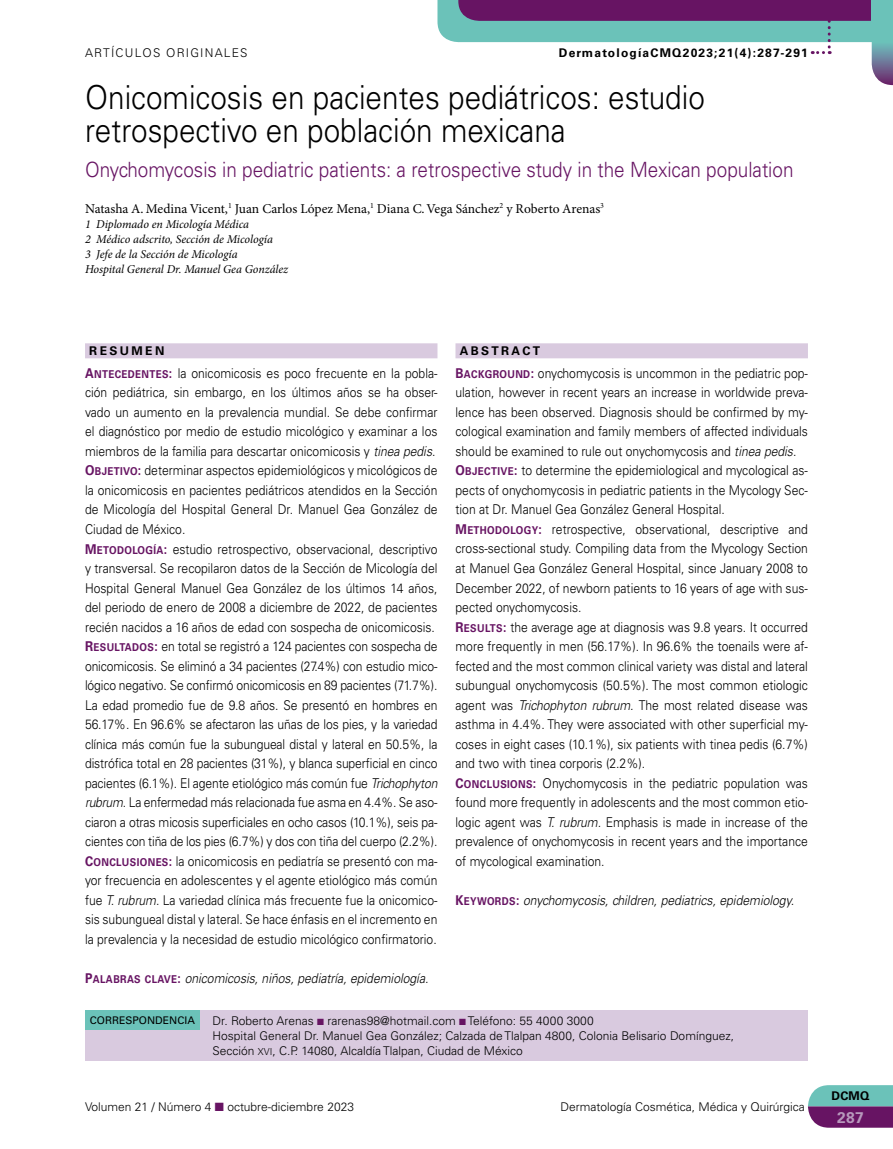
<style>
.page{position:relative;width:893px;height:1149px;background:#fff}
.page>*{position:absolute;margin:0;border:0;box-sizing:border-box;transform-origin:0 0}
.t1{font:300 33px/33px "Univers LT Std";color:#000;scale:.9 1}
.t2{font:300 21px "Univers LT Std";color:#671463;scale:.9 1}
.t3{font:700 15.45px "Univers LT Std";color:#b799bc}
.t4{font:300 13.5px/19.5px "Univers LT Std";color:#000;scale:.9 1}
.t5{font:italic 300 13.5px "Univers LT Std";color:#000;scale:.9 1}
.t6{font:13.5px "Minion Pro";letter-spacing:-.01em;color:#000}
.t7{font:300 12px/15px "Univers LT Std";color:#000}
.t8{font:italic 12px/15px "Minion Pro";letter-spacing:-.005em;color:#000}
.t9{font:700 12px "Univers LT Std";letter-spacing:.1em;color:#000}
.t10{font:300 12px "Univers LT Std";letter-spacing:.1em;color:#000}
.t11{font:700 12px "Univers LT Std";letter-spacing:.2em;color:#000}
.t12{font:10.5px "Univers LT Std";color:#000}
.s1{font-family:"Univers LT Std Bold SC800";font-weight:400;color:#671463}
.s2{font-family:"Univers LT Std Bold SC800";font-weight:400;font-size:10.8px;color:#671463}
.s3{font-style:italic}
.s4{font-family:"Univers LT Std Bold SC800";font-weight:400;font-style:normal;color:#671463}
.s5{font-family:"Univers LT Std Bold SC800";font-weight:400;font-style:normal;font-size:10.8px;color:#671463}
.s6{color:#671463}
.s7{font-family:"Univers LT Std Light SC800";font-weight:400;font-size:9.6px}
.s8{font-family:"Univers LT Std Light SC800";font-weight:400}
</style>
<div class="page">
<svg style="left:437px;top:0;width:456px;height:85px"></svg>
<div style="left:872px;top:0;width:21px;height:42px;background:#6bc2b9"></div>
<svg style="left:808px;top:1085px;width:85px;height:42px;background:#717494"></svg>
<div style="left:85px;top:1009px;width:723px;height:51px;background:#d9cadf"></div>
<div style="left:85px;top:1009px;width:115px;height:20px;background:#6bc2b9"></div>
<div style="left:85px;top:343px;width:352px;height:15px;background:#d9cadf"></div>
<div style="left:455px;top:343px;width:353px;height:15px;background:#d9cadf"></div>
<p class="t10" style="left:85px;top:46px;width:164px">ARTÍCULOS ORIGINALES</p>
<p class="t9" style="left:559px;top:46px;width:251px">DermatologíaCMQ2023;21(4):287-291</p>
<h1 class="t1" style="left:85px;top:81px;width:690px">Onicomicosis en pacientes pediátricos: estudio retrospectivo en población mexicana</h1>
<h2 class="t2" style="left:85px;top:156px;width:789px">Onychomycosis in pediatric patients: a retrospective study in the Mexican population</h2>
<p class="t6" style="left:85px;top:200px;width:520px">Natasha A. Medina Vicent,<sup>1</sup> Juan Carlos López Mena,<sup>1</sup> Diana C. Vega Sánchez<sup>2</sup> y Roberto Arenas<sup>3</sup></p>
<p class="t8" style="left:85px;top:216px;width:205px">1 Diplomado en Micología Médica<br>2 Médico adscrito, Sección de Micología<br>3 Jefe de la Sección de Micología<br>Hospital General Dr. Manuel Gea González</p>
<p class="t11" style="left:89px;top:344px;width:77px">RESUMEN</p>
<p class="t4" style="left:85px;top:363px;width:393px"><span class="s1">A</span><span class="s2">NTECEDENTES</span><span class="s1">:</span> la onicomicosis es poco frecuente en la pobla&shy;ción pediátrica, sin embargo, en los últimos años se ha obser&shy;vado un aumento en la prevalencia mundial. Se debe confirmar el diagnóstico por medio de estudio micológico y examinar a los miembros de la familia para descartar onicomicosis y <span class="s3">tinea pedis</span>.<br><span class="s1">O</span><span class="s2">BJETIVO</span><span class="s1">:</span> determinar aspectos epidemiológicos y micológicos de la onicomicosis en pacientes pediátricos atendidos en la Sección de Micología del Hospital General Dr. Manuel Gea González de Ciudad de México.<br><span class="s1">M</span><span class="s2">ETODOLOGÍA</span><span class="s1">:</span> estudio retrospectivo, observacional, descriptivo y transversal. Se recopilaron datos de la Sección de Micología del Hospital General Manuel Gea González de los últimos 14 años, del periodo de enero de 2008 a diciembre de 2022, de pacientes recién nacidos a 16 años de edad con sospecha de onicomicosis.<br><span class="s1">R</span><span class="s2">ESULTADOS</span><span class="s1">:</span> en total se registró a 124 pacientes con sospecha de onicomicosis. Se eliminó a 34 pacientes (27.4%) con estudio mico&shy;lógico negativo. Se confirmó onicomicosis en 89 pacientes (71.7%).<br>La edad promedio fue de 9.8 años. Se presentó en hombres en 56.17%. En 96.6% se afectaron las uñas de los pies, y la variedad clínica más común fue la subungueal distal y lateral en 50.5%, la distrófica total en 28 pacientes (31%), y blanca superficial en cinco pacientes (6.1%). El agente etiológico más común fue <span class="s3">Trichophyton rubrum</span>. La enfermedad más relacionada fue asma en 4.4%. Se aso&shy;ciaron a otras micosis superficiales en ocho casos (10.1%), seis pa&shy;cientes con tiña de los pies (6.7%) y dos con tiña del cuerpo (2.2%).<br><span class="s1">C</span><span class="s2">ONCLUSIONES</span><span class="s1">:</span> la onicomicosis en pediatría se presentó con ma&shy;yor frecuencia en adolescentes y el agente etiológico más común fue <span class="s3">T. rubrum</span>. La variedad clínica más frecuente fue la onicomico&shy;sis subungueal distal y lateral. Se hace énfasis en el incremento en la prevalencia y la necesidad de estudio micológico confirmatorio.</p>
<p class="t5" style="left:85px;top:969px;width:383px"><span class="s4">P</span><span class="s5">ALABRAS CLAVE</span><span class="s4">:</span> onicomicosis, niños, pediatría, epidemiología.</p>
<p class="t11" style="left:460px;top:344px;width:82px">ABSTRACT</p>
<p class="t4" style="left:455px;top:363px;width:393px"><span class="s1">B</span><span class="s2">ACKGROUND</span><span class="s1">:</span> onychomycosis is uncommon in the pediatric pop&shy;ulation, however in recent years an increase in worldwide preva&shy;lence has been observed. Diagnosis should be confirmed by my&shy;cological examination and family members of affected individuals should be examined to rule out onychomycosis and <span class="s3">tinea pedis</span>.<br><span class="s1">O</span><span class="s2">BJECTIVE</span><span class="s1">:</span> to determine the epidemiological and mycological as&shy;pects of onychomycosis in pediatric patients in the Mycology Sec&shy;tion at Dr. Manuel Gea González General Hospital.<br><span class="s1">M</span><span class="s2">ETHODOLOGY</span><span class="s1">:</span> retrospective, observational, descriptive and cross-sectional study. Compiling data from the Mycology Section at Manuel Gea González General Hospital, since January 2008 to December 2022, of newborn patients to 16 years of age with sus&shy;pected onychomycosis.<br><span class="s1">R</span><span class="s2">ESULTS</span><span class="s1">:</span> the average age at diagnosis was 9.8 years. It occurred more frequently in men (56.17%). In 96.6% the toenails were af&shy;fected and the most common clinical variety was distal and lateral subungual onychomycosis (50.5%). The most common etiologic agent was <span class="s3">Trichophyton rubrum.</span> The most related disease was asthma in 4.4%. They were associated with other superficial my&shy;coses in eight cases (10.1%), six patients with tinea pedis (6.7%) and two with tinea corporis (2.2%).<br><span class="s1">C</span><span class="s2">ONCLUSIONS</span><span class="s1">:</span> Onychomycosis in the pediatric population was found more frequently in adolescents and the most common etio&shy;logic agent was <span class="s3">T. rubrum.</span> Emphasis is made in increase of the prevalence of onychomycosis in recent years and the importance of mycological examination.</p>
<p class="t5" style="left:455px;top:891px;width:378px"><span class="s4">K</span><span class="s5">EYWORDS</span><span class="s4">:</span> onychomycosis, children, pediatrics, epidemiology.</p>
<p class="t12" style="left:90px;top:1013px;width:107px">CORRESPONDENCIA</p>
<p class="t7" style="left:213px;top:1012px;width:523px">Dr. Roberto Arenas <span class="s6">■</span> rarenas98@hotmail.com <span class="s6">■</span> Teléfono: 55 4000 3000<br>Hospital General Dr. Manuel Gea González; Calzada de Tlalpan 4800, Colonia Belisario Domínguez,<br>Sección <span class="s7">xvi</span><span class="s8">,</span> C.P. 14080, Alcaldía Tlalpan, Ciudad de México</p>
<p class="t7" style="left:85px;top:1098px;width:270px">Volumen 21 / Número 4 <span class="s6">■</span> octubre-diciembre 2023</p>
<p class="t7" style="left:560px;top:1098px;width:246px">Dermatología Cosmética, Médica y Quirúrgica</p>
<p class="t9" style="left:831px;top:1088px;width:40px">DCMQ</p>
<p class="t3" style="left:837px;top:1107px;width:28px">287</p>
</div>
